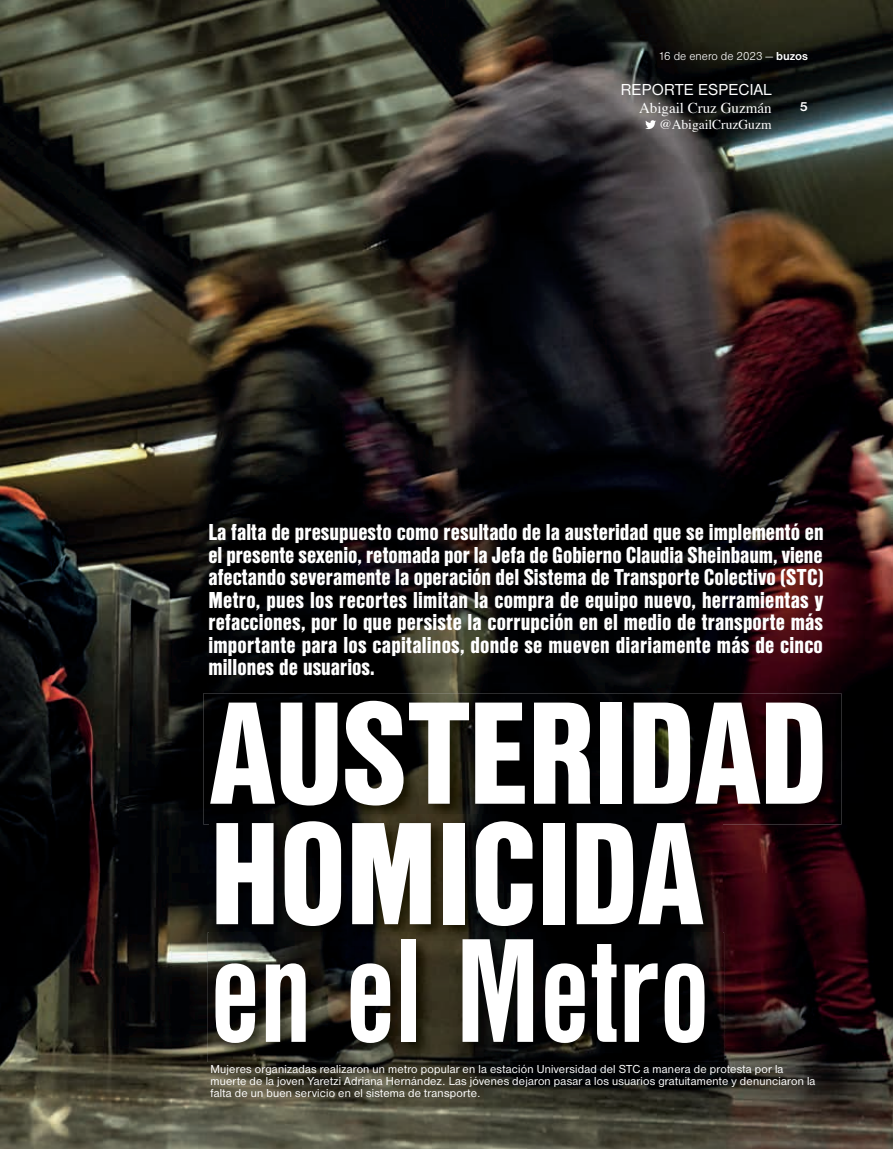
<style>
.page{position:relative;width:893px;height:1149px;background:#fff}
.page>*{position:absolute;margin:0;border:0;box-sizing:border-box;transform-origin:0 0}
.t1{font:700 condensed 153.75px "Nimbus Sans DOT";letter-spacing:-.01em;color:#fff}
.t2{font:151.5px/120.4px "Nimbus Sans DOT Blac Cond";letter-spacing:-.01em;color:#fff}
.t3{font:24px/22.5px "Nimbus Sans DOT Blac Cond";letter-spacing:.01em;color:#fff;text-align:justify}
.t4{font:16.5px "Nimbus Sans DOT";letter-spacing:.015em;color:#fff}
.t5{font:15px "Times";color:#fff}
.t6{font:13.5px "Times";color:#fff}
.t7{font:700 13.5px "Nimbus Sans DOT";color:#fff}
.t8{font:12px/12px "Nimbus Sans DOT";letter-spacing:.02em;color:#fff}
.t9{font:12px "Nimbus Sans DOT Ligh";color:#fff}
.s1{font-family:"Nimbus Sans DOT";font-weight:700}
</style>
<div class="page">
<img style="left:0;top:0;width:893px;height:1148px">
<img style="left:203px;top:693px;width:638px;height:131px">
<img style="left:208px;top:814px;width:516px;height:247px">
<img style="left:209px;top:931px;width:514px;height:14px">
<svg style="left:645px;top:120px;width:11px;height:9px"></svg>
<p class="t9" style="left:658px;top:50px;width:151px">16 de enero de 2023 — <span class="s1">buzos</span></p>
<p class="t4" style="left:621px;top:80px;width:152px">REPORTE ESPECIAL</p>
<p class="t5" style="left:639px;top:94px;width:134px">Abigail Cruz Guzmán</p>
<p class="t6" style="left:659px;top:112px;width:114px">@AbigailCruzGuzm</p>
<p class="t7" style="left:800px;top:99px;width:10px">5</p>
<p class="t3" style="left:208px;top:521px;width:617px">La falta de presupuesto como resultado de la austeridad que se implementó en el presente sexenio, retomada por la Jefa de Gobierno Claudia Sheinbaum, viene afectando severamente la operación del Sistema de Transporte Colectivo (STC)<br>Metro, pues los recortes limitan la compra de equipo nuevo, herramientas y refacciones, por lo que persiste la corrupción en el medio de transporte más importante para los capitalinos, donde se mueven diariamente más de cinco millones de usuarios.</p>
<h2 class="t2" style="left:210px;top:693px;width:620px">AUSTERIDAD<br>HOMICIDA</h2>
<h1 class="t1" style="left:210px;top:907px;width:502px">en el Metro</h1>
<p class="t8" style="left:210px;top:1062px;width:607px">Mujeres organizadas realizaron un metro popular en la estación Universidad del STC a manera de protesta por la muerte de la joven Yaretzi Adriana Hernández. Las jóvenes dejaron pasar a los usuarios gratuitamente y denunciaron la falta de un buen servicio en el sistema de transporte.</p>
</div>
